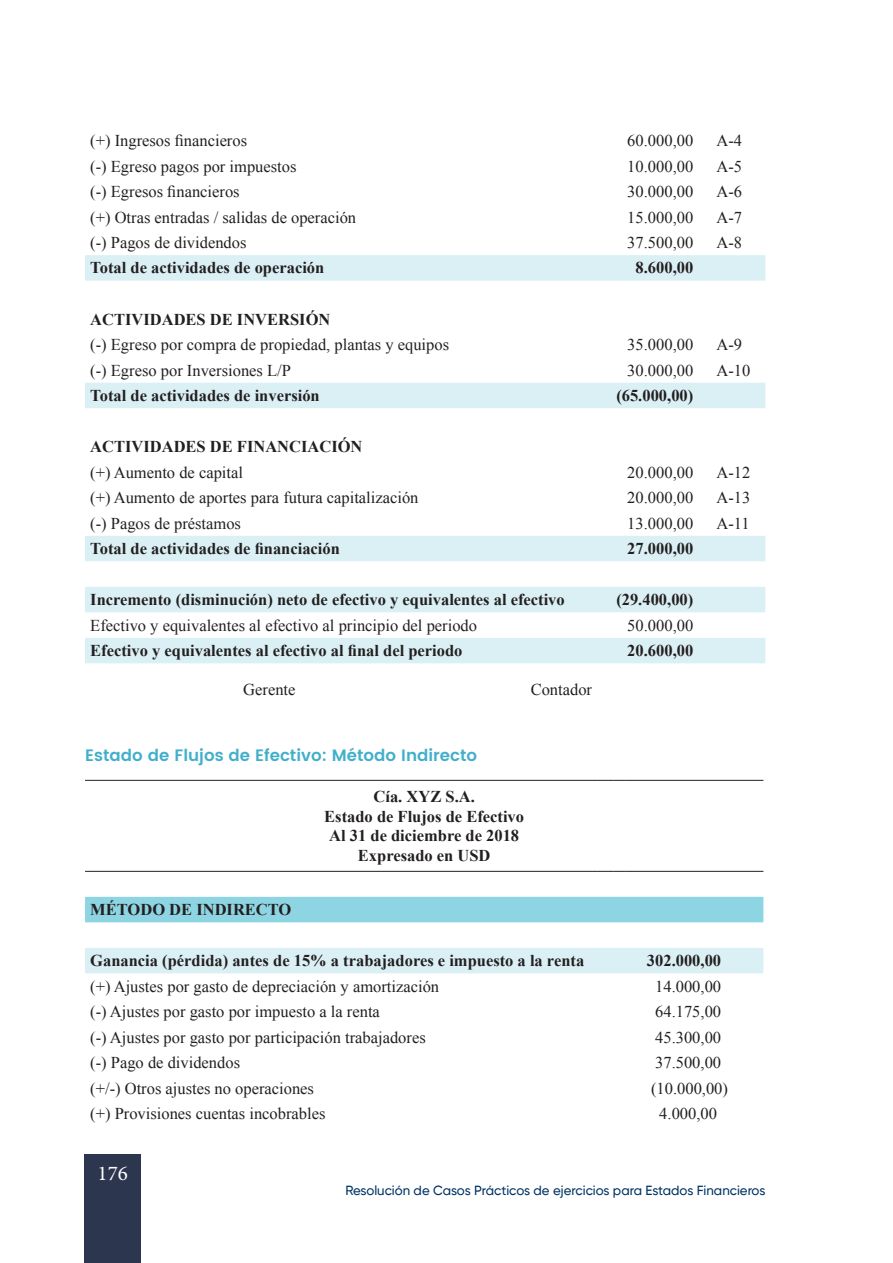
<style>
.page{position:relative;width:893px;height:1263px;background:#fff}
.page>*{position:absolute;margin:0;border:0;box-sizing:border-box;transform-origin:0 0}
.t1{font:21px "Minion Pro";color:#fff}
.t2{font:16.5px "Times New Roman";color:#231f20}
.t3{font:700 16.5px/19.8px "Times New Roman";color:#231f20;text-align:center}
.t4{font:600 16.5px "Poppins";color:#41afcb}
.t5{font:500 13.2px "Gilroy";color:#003365}
</style>
<div class="page">
<div style="left:84px;top:1154px;width:57px;height:109px;background:#2c364e"></div>
<svg style="left:85px;top:255px;width:680px;height:408px"></svg>
<div style="left:85px;top:897px;width:678px;height:25px;background:#8ed5e3"></div>
<div style="left:85px;top:948px;width:678px;height:25px;background:#daf0f5"></div>
<hr style="left:85px;top:780px;width:368px;height:1px;background:#231f20">
<hr style="left:453px;top:780px;width:145px;height:1px;background:#231f20">
<svg style="left:598px;top:780px;width:27px;height:1px"></svg>
<hr style="left:625px;top:780px;width:138px;height:1px;background:#231f20">
<hr style="left:85px;top:871px;width:368px;height:1px;background:#231f20">
<hr style="left:453px;top:871px;width:145px;height:1px;background:#231f20">
<svg style="left:598px;top:871px;width:27px;height:1px"></svg>
<hr style="left:625px;top:871px;width:138px;height:1px;background:#231f20">
<p class="t2" style="left:90px;top:129px;width:158px">(+) Ingresos financieros</p>
<p class="t2" style="left:627px;top:129px;width:67px">60.000,00</p>
<p class="t2" style="left:717px;top:129px;width:27px">A-4</p>
<p class="t2" style="left:90px;top:155px;width:208px">(-) Egreso pagos por impuestos</p>
<p class="t2" style="left:627px;top:155px;width:67px">10.000,00</p>
<p class="t2" style="left:717px;top:155px;width:27px">A-5</p>
<p class="t2" style="left:90px;top:180px;width:151px">(-) Egresos financieros</p>
<p class="t2" style="left:627px;top:180px;width:67px">30.000,00</p>
<p class="t2" style="left:717px;top:180px;width:27px">A-6</p>
<p class="t2" style="left:90px;top:206px;width:267px">(+) Otras entradas / salidas de operación</p>
<p class="t2" style="left:627px;top:206px;width:67px">15.000,00</p>
<p class="t2" style="left:717px;top:206px;width:27px">A-7</p>
<p class="t2" style="left:90px;top:231px;width:158px">(-) Pagos de dividendos</p>
<p class="t2" style="left:627px;top:231px;width:67px">37.500,00</p>
<p class="t2" style="left:717px;top:231px;width:27px">A-8</p>
<p class="t3" style="left:90px;top:258px;width:236px">Total de actividades de operación</p>
<p class="t3" style="left:636px;top:258px;width:59px">8.600,00</p>
<p class="t3" style="left:90px;top:309px;width:242px">ACTIVIDADES DE INVERSIÓN</p>
<p class="t2" style="left:90px;top:333px;width:360px">(-) Egreso por compra de propiedad, plantas y equipos</p>
<p class="t2" style="left:627px;top:333px;width:67px">35.000,00</p>
<p class="t2" style="left:717px;top:333px;width:27px">A-9</p>
<p class="t2" style="left:90px;top:359px;width:202px">(-) Egreso por Inversiones L/P</p>
<p class="t2" style="left:627px;top:359px;width:67px">30.000,00</p>
<p class="t2" style="left:717px;top:359px;width:35px">A-10</p>
<p class="t3" style="left:90px;top:385px;width:231px">Total de actividades de inversión</p>
<p class="t3" style="left:616px;top:385px;width:78px">(65.000,00)</p>
<p class="t3" style="left:90px;top:436px;width:274px">ACTIVIDADES DE FINANCIACIÓN</p>
<p class="t2" style="left:90px;top:461px;width:154px">(+) Aumento de capital</p>
<p class="t2" style="left:627px;top:461px;width:67px">20.000,00</p>
<p class="t2" style="left:717px;top:461px;width:35px">A-12</p>
<p class="t2" style="left:90px;top:487px;width:330px">(+) Aumento de aportes para futura capitalización</p>
<p class="t2" style="left:627px;top:487px;width:67px">20.000,00</p>
<p class="t2" style="left:717px;top:487px;width:35px">A-13</p>
<p class="t2" style="left:90px;top:512px;width:152px">(-) Pagos de préstamos</p>
<p class="t2" style="left:627px;top:512px;width:67px">13.000,00</p>
<p class="t2" style="left:717px;top:512px;width:35px">A-11</p>
<p class="t3" style="left:90px;top:538px;width:251px">Total de actividades de financiación</p>
<p class="t3" style="left:627px;top:538px;width:67px">27.000,00</p>
<p class="t3" style="left:90px;top:589px;width:476px">Incremento (disminución) neto de efectivo y equivalentes al efectivo</p>
<p class="t3" style="left:616px;top:589px;width:78px">(29.400,00)</p>
<p class="t2" style="left:90px;top:614px;width:388px">Efectivo y equivalentes al efectivo al principio del periodo</p>
<p class="t2" style="left:627px;top:614px;width:67px">50.000,00</p>
<p class="t3" style="left:90px;top:640px;width:374px">Efectivo y equivalentes al efectivo al final del periodo</p>
<p class="t3" style="left:627px;top:640px;width:67px">20.600,00</p>
<p class="t2" style="left:243px;top:678px;width:54px">Gerente</p>
<p class="t2" style="left:531px;top:678px;width:63px">Contador</p>
<p class="t4" style="left:85px;top:743px;width:394px">Estado de Flujos de Efectivo: Método Indirecto</p>
<p class="t3" style="left:324px;top:786px;width:201px">Cía. XYZ S.A.<br>Estado de Flujos de Efectivo<br>Al 31 de diciembre de 2018<br>Expresado en USD</p>
<p class="t3" style="left:90px;top:899px;width:203px">MÉTODO DE INDIRECTO</p>
<p class="t3" style="left:90px;top:950px;width:495px">Ganancia (pérdida) antes de 15% a trabajadores e impuesto a la renta</p>
<p class="t3" style="left:647px;top:950px;width:76px">302.000,00</p>
<p class="t2" style="left:90px;top:975px;width:350px">(+) Ajustes por gasto de depreciación y amortización</p>
<p class="t2" style="left:655px;top:975px;width:67px">14.000,00</p>
<p class="t2" style="left:90px;top:1001px;width:291px">(-) Ajustes por gasto por impuesto a la renta</p>
<p class="t2" style="left:655px;top:1001px;width:67px">64.175,00</p>
<p class="t2" style="left:90px;top:1026px;width:337px">(-) Ajustes por gasto por participación trabajadores</p>
<p class="t2" style="left:655px;top:1026px;width:67px">45.300,00</p>
<p class="t2" style="left:90px;top:1052px;width:151px">(-) Pago de dividendos</p>
<p class="t2" style="left:655px;top:1052px;width:67px">37.500,00</p>
<p class="t2" style="left:90px;top:1077px;width:225px">(+/-) Otros ajustes no operaciones</p>
<p class="t2" style="left:651px;top:1077px;width:78px">(10.000,00)</p>
<p class="t2" style="left:90px;top:1103px;width:237px">(+) Provisiones cuentas incobrables</p>
<p class="t2" style="left:659px;top:1103px;width:59px">4.000,00</p>
<p class="t1" style="left:98px;top:1159px;width:32px">176</p>
<p class="t5" style="left:345px;top:1182px;width:422px">Resolución de Casos Prácticos de ejercicios para Estados Financieros</p>
</div>
